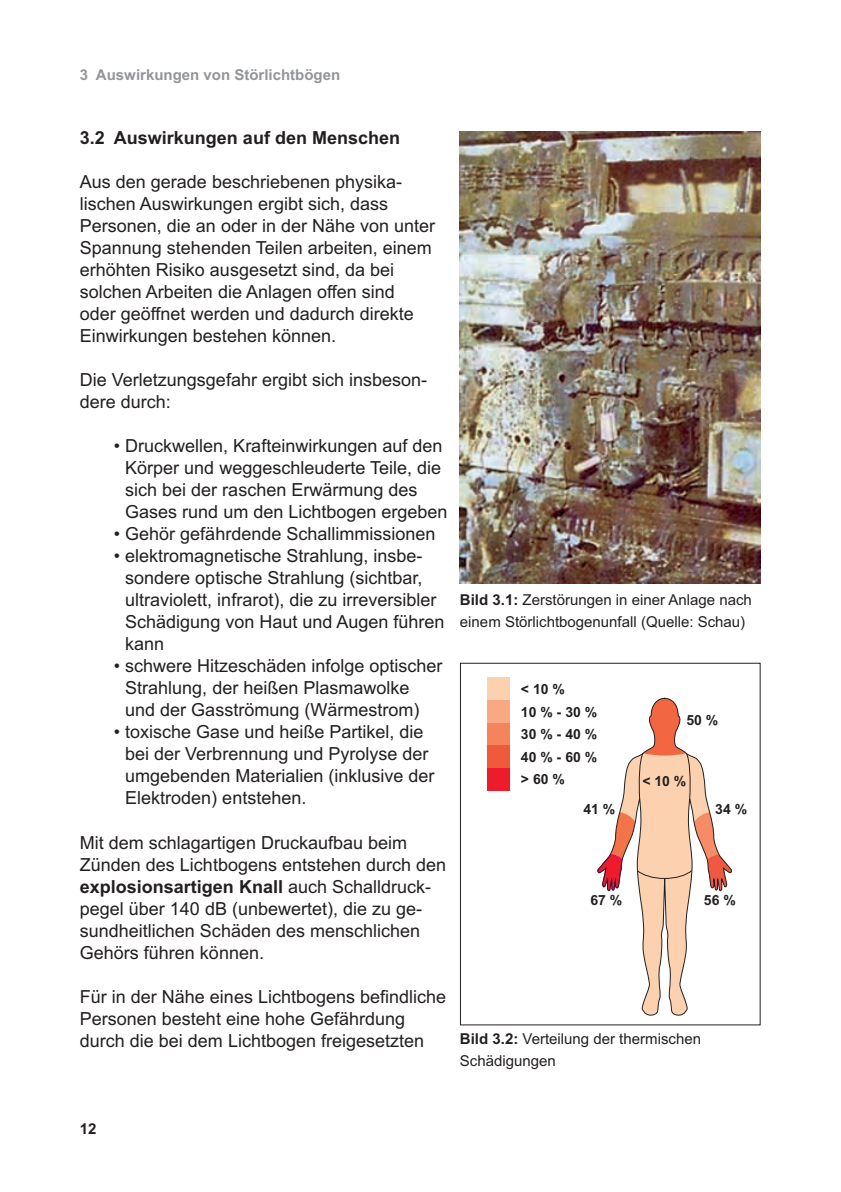
<style>
.page{position:relative;width:841px;height:1192px;background:#fff}
.page>*{position:absolute;margin:0;border:0;box-sizing:border-box;transform-origin:0 0}
.t1{font:18px/22px "Arial";color:#231f20}
.t2{font:700 18px "Arial";color:#231f20}
.t3{font:15px/22px "Arial";color:#231f20}
.t4{font:700 15px "Arial";color:#939598}
.t5{font:700 15px "Arial";color:#231f20}
.t6{font:700 14px/22.4px "Arial";color:#231f20}
.s1{font-weight:700}
</style>
<div class="page">
<img style="left:460px;top:131px;width:300px;height:452px">
<div style="left:486px;top:768px;width:23px;height:22px;background:#ee1b2d"></div>
<div style="left:486px;top:745px;width:23px;height:23px;background:#f05939"></div>
<div style="left:486px;top:723px;width:23px;height:22px;background:#f5835c"></div>
<div style="left:486px;top:700px;width:23px;height:23px;background:#f8a982"></div>
<div style="left:486px;top:677px;width:23px;height:23px;background:#fcd1af"></div>
<svg style="left:619px;top:697px;width:91px;height:318px"></svg>
<svg style="left:597px;top:812px;width:134px;height:80px"></svg>
<svg style="left:638px;top:698px;width:52px;height:101px"></svg>
<div style="left:460px;top:663px;width:300px;height:362px;border:1px solid #231f20"></div>
<p class="t4" style="left:80px;top:69px;width:262px">3 Auswirkungen von Störlichtbögen</p>
<p class="t2" style="left:80px;top:132px;width:322px">3.2 Auswirkungen auf den Menschen</p>
<p class="t1" style="left:80px;top:173px;width:357px">Aus den gerade beschriebenen physika&shy;lischen Auswirkungen ergibt sich, dass Personen, die an oder in der Nähe von unter Spannung stehenden Teilen arbeiten, einem erhöhten Risiko ausgesetzt sind, da bei solchen Arbeiten die Anlagen offen sind oder geöffnet werden und dadurch direkte Einwirkungen bestehen können.</p>
<p class="t1" style="left:80px;top:371px;width:349px">Die Verletzungsgefahr ergibt sich insbeson&shy;dere durch:</p>
<p class="t1" style="left:125px;top:437px;width:324px;text-indent:-11px">• Druckwellen, Krafteinwirkungen auf den Körper und weggeschleuderte Teile, die sich bei der raschen Erwärmung des Gases rund um den Lichtbogen ergeben</p>
<p class="t1" style="left:114px;top:525px;width:323px">• Gehör gefährdende Schallimmissionen</p>
<p class="t1" style="left:125px;top:547px;width:321px;text-indent:-11px">• elektromagnetische Strahlung, insbe&shy;sondere optische Strahlung (sichtbar, ultraviolett, infrarot), die zu irreversibler Schädigung von Haut und Augen führen kann</p>
<p class="t1" style="left:125px;top:657px;width:319px;text-indent:-11px">• schwere Hitzeschäden infolge optischer<br>Strahlung, der heißen Plasmawolke und der Gasströmung (Wärmestrom)</p>
<p class="t1" style="left:125px;top:723px;width:311px;text-indent:-11px">• toxische Gase und heiße Partikel, die bei der Verbrennung und Pyrolyse der umgebenden Materialien (inklusive der Elektroden) entstehen.</p>
<p class="t1" style="left:80px;top:833px;width:368px">Mit dem schlagartigen Druckaufbau beim Zünden des Lichtbogens entstehen durch den <span class="s1">explosionsartigen Knall</span> auch Schalldruck&shy;pegel über 140 dB (unbewertet), die zu ge&shy;sundheitlichen Schäden des menschlichen Gehörs führen können.</p>
<p class="t1" style="left:80px;top:987px;width:368px">Für in der Nähe eines Lichtbogens befindliche<br>Personen besteht eine hohe Gefährdung durch die bei dem Lichtbogen freigesetzten</p>
<p class="t3" style="left:460px;top:590px;width:293px"><span class="s1">Bild 3.1:</span> Zerstörungen in einer Anlage nach einem Störlichtbogenunfall (Quelle: Schau)</p>
<p class="t6" style="left:521px;top:680px;width:78px">&lt; 10 %<br>10 % - 30 %<br>30 % - 40 %<br>40 % - 60 % &gt; 60 %</p>
<p class="t6" style="left:686px;top:710px;width:33px">50 %</p>
<p class="t6" style="left:642px;top:771px;width:45px">&lt; 10 %</p>
<p class="t6" style="left:583px;top:799px;width:33px">41 %</p>
<p class="t6" style="left:715px;top:799px;width:33px">34 %</p>
<p class="t6" style="left:590px;top:890px;width:33px">67 %</p>
<p class="t6" style="left:703px;top:890px;width:33px">56 %</p>
<p class="t3" style="left:460px;top:1029px;width:242px"><span class="s1">Bild 3.2:</span> Verteilung der thermischen<br>Schädigungen</p>
<p class="t5" style="left:80px;top:1124px;width:18px">12</p>
</div>
